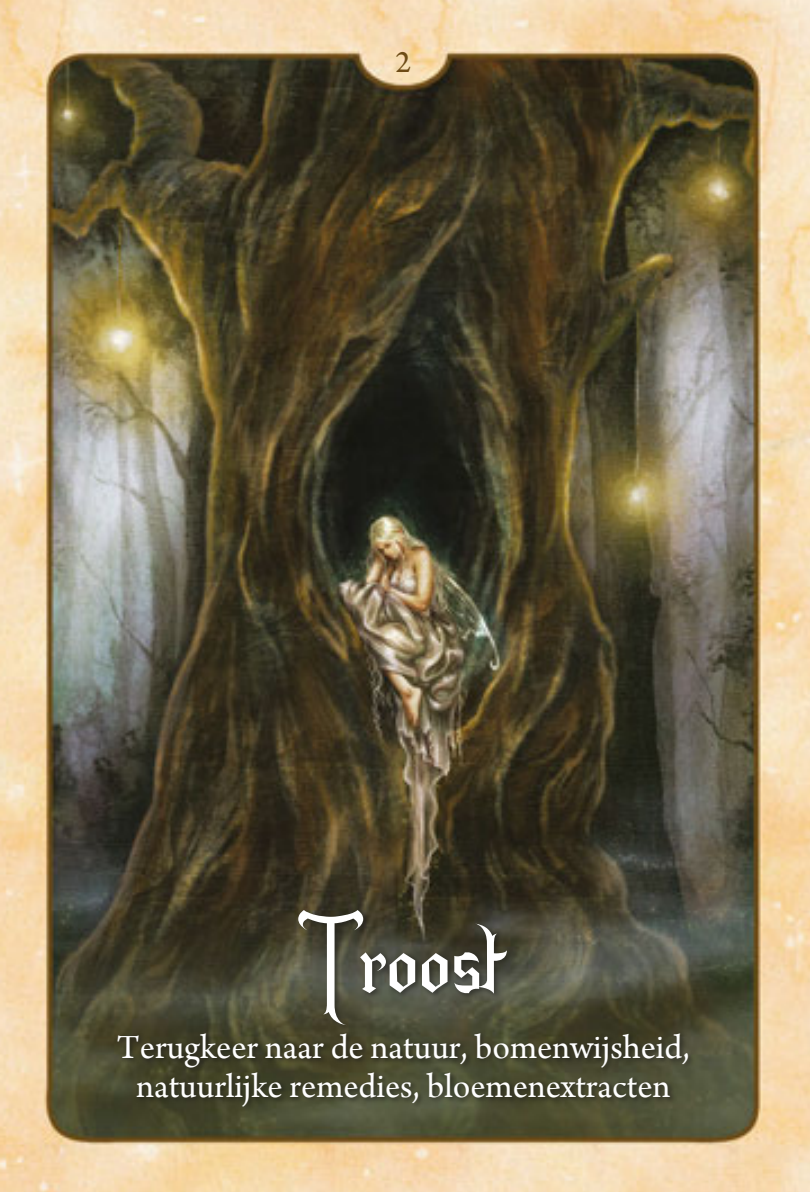
<style>
.page{position:relative;width:810px;height:1192px;background:#fff}
.page>*{position:absolute;margin:0;border:0;box-sizing:border-box;transform-origin:0 0}
.t1{font:72px "Endor";color:#fff}
.t2{font:36px/39px "Arno Pro";color:#fff;text-align:center}
.t3{font:33px "Arno Pro";color:#6d4c17}
</style>
<div class="page">
<img style="left:0;top:0;width:810px;height:1192px">
<div style="left:115px;top:907px;width:580px;height:206px;background:#1d1d1b;opacity:.55"></div>
<svg style="left:805px;top:0;width:5px;height:3px"></svg>
<svg style="left:805px;top:1189px;width:5px;height:3px"></svg>
<p class="t3" style="left:395px;top:43px;width:17px">2</p>
<h1 class="t1" style="left:300px;top:926px;width:207px">Troost</h1>
<p class="t2" style="left:117px;top:1029px;width:574px">Terugkeer naar de natuur, bomenwijsheid, natuurlijke remedies, bloemenextracten</p>
</div>
